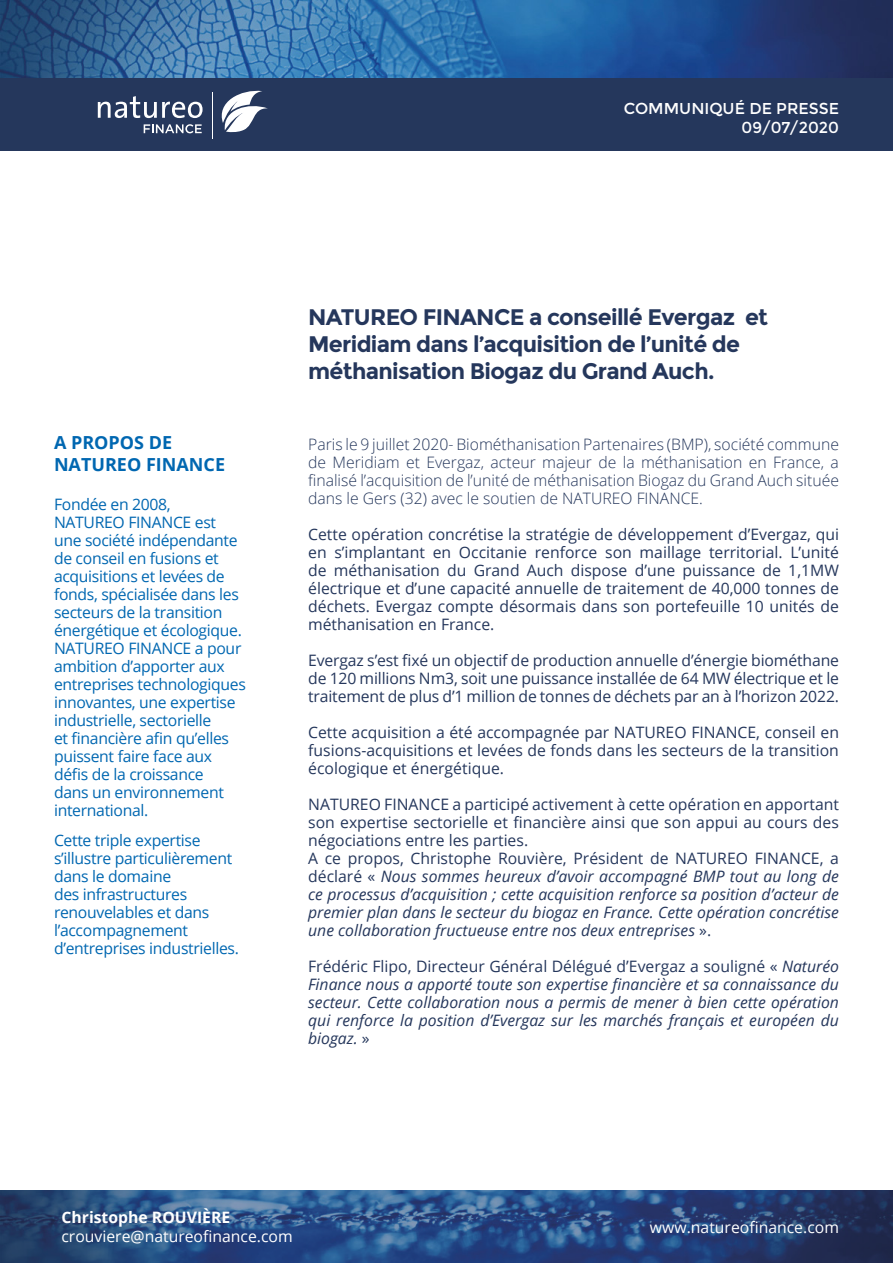
<style>
.page{position:relative;width:893px;height:1263px;background:#fff}
.page>*{position:absolute;margin:0;border:0;box-sizing:border-box;transform-origin:0 0}
.t1{font:700 22.5px/27px "Montserrat";letter-spacing:-.03em;color:#25375c}
.t2{font:700 18px/21.6px "Open Sans";color:#0067b1}
.t3{font:italic 15.75px/18px "Open Sans";color:#25375c}
.t4{font:15.75px/18px "Open Sans";color:#25375c;text-align:justify}
.t5{font:15.75px/18px "Open Sans";letter-spacing:-.02em;color:#0067b1}
.t6{font:300 15.75px/18px "Open Sans";color:#25375c;text-align:justify}
.t7{font:15.75px "Open Sans";color:#fff}
.t8{font:15.75px/18.9px "Montserrat";color:#fff;text-align:right}
.t9{font:700 15.75px "Open Sans";color:#fff}
.s1{font-style:normal}
</style>
<div class="page">
<svg style="left:0;top:1191px;width:893px;height:72px;background:#2a4a7d"></svg>
<img style="left:0;top:0;width:893px;height:79px">
<div style="left:0;top:79px;width:893px;height:72px;background:#25375c"></div>
<svg style="left:221px;top:90px;width:47px;height:43px"></svg>
<svg style="left:98px;top:96px;width:105px;height:22px"></svg>
<svg style="left:144px;top:124px;width:58px;height:9px"></svg>
<hr style="left:212px;top:92px;width:1px;height:47px;background:#fff">
<p class="t8" style="left:624px;top:99px;width:217px">COMMUNIQUÉ DE PRESSE<br>09/07/2020</p>
<p class="t2" style="left:54px;top:432px;width:173px">A PROPOS DE<br>NATUREO FINANCE</p>
<p class="t5" style="left:54px;top:495px;width:194px">Fondée en 2008,<br>NATUREO FINANCE est une société indépendante de conseil en fusions et acquisitions et levées de fonds, spécialisée dans les secteurs de la transition énergétique et écologique.<br>NATUREO FINANCE a pour ambition d’apporter aux entreprises technologiques innovantes, une expertise industrielle, sectorielle<br>et financière afin qu’elles puissent faire face aux défis de la croissance<br>dans un environnement international.</p>
<p class="t5" style="left:54px;top:831px;width:186px">Cette triple expertise s’illustre particulièrement dans le domaine<br>des infrastructures renouvelables et dans l’accompagnement d’entreprises industrielles.</p>
<h1 class="t1" style="left:308px;top:304px;width:461px">NATUREO FINANCE a conseillé Evergaz et<br>Meridiam dans l’acquisition de l’unité de méthanisation Biogaz du Grand Auch.</h1>
<p class="t6" style="left:308px;top:435px;width:532px">Paris le 9 juillet 2020- Biométhanisation Partenaires (BMP), société commune de Meridiam et Evergaz, acteur majeur de la méthanisation en France, a finalisé l’acquisition de l’unité de méthanisation Biogaz du Grand Auch située dans le Gers (32) avec le soutien de NATUREO FINANCE.</p>
<p class="t4" style="left:308px;top:525px;width:532px">Cette opération concrétise la stratégie de développement d’Evergaz, qui en s’implantant en Occitanie renforce son maillage territorial. L’unité de méthanisation du Grand Auch dispose d’une puissance de 1,1MW électrique et d’une capacité annuelle de traitement de 40,000 tonnes de déchets. Evergaz compte désormais dans son portefeuille 10 unités de méthanisation en France.</p>
<p class="t4" style="left:308px;top:651px;width:532px">Evergaz s’est fixé un objectif de production annuelle d’énergie biométhane de 120 millions Nm3, soit une puissance installée de 64 MW électrique et le traitement de plus d’1 million de tonnes de déchets par an à l’horizon 2022.</p>
<p class="t4" style="left:308px;top:723px;width:532px">Cette acquisition a été accompagnée par NATUREO FINANCE, conseil en fusions-acquisitions et levées de fonds dans les secteurs de la transition écologique et énergétique.</p>
<p class="t3" style="left:308px;top:795px;width:532px"><span class="s1">NATUREO FINANCE a participé activement à cette opération en apportant son expertise sectorielle et financière ainsi que son appui au cours des négociations entre les parties.<br>A ce propos, Christophe Rouvière, Président de NATUREO FINANCE, a déclaré «</span> Nous sommes heureux d’avoir accompagné BMP tout au long de ce processus d’acquisition ; cette acquisition renforce sa position d’acteur de premier plan dans le secteur du biogaz en France. Cette opération concrétise une collaboration fructueuse entre nos deux entreprises <span class="s1">».</span></p>
<p class="t3" style="left:308px;top:957px;width:532px;text-align:justify"><span class="s1">Frédéric Flipo, Directeur Général Délégué d’Evergaz a souligné «</span> Naturéo Finance nous a apporté toute son expertise financière et sa connaissance du secteur. Cette collaboration nous a permis de mener à bien cette opération qui renforce la position d’Evergaz sur les marchés français et européen du biogaz. <span class="s1">»</span></p>
<p class="t9" style="left:61px;top:1206px;width:170px">Christophe ROUVIÈRE</p>
<p class="t7" style="left:61px;top:1226px;width:233px">crouviere@natureofinance.com</p>
<p class="t7" style="left:650px;top:1217px;width:190px">www.natureofinance.com</p>
</div>
